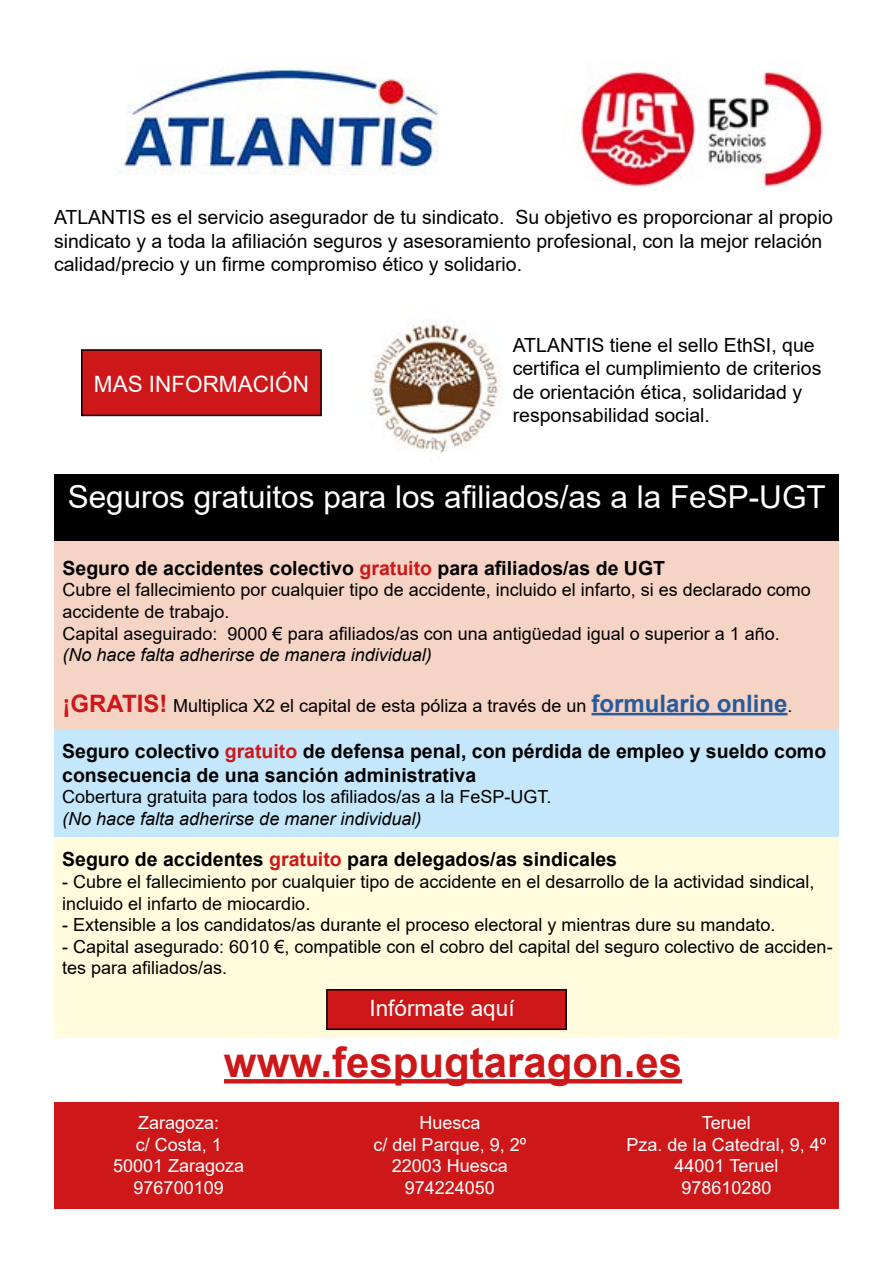
<style>
.page{position:relative;width:893px;height:1263px;background:#fff}
.page>*{position:absolute;margin:0;border:0;box-sizing:border-box;transform-origin:0 0}
.t1{font:700 42px "Arial";color:#cd1719}
.t2{font:31.5px "Arial";color:#fff}
.t3{font:22.5px "Arial";color:#fff}
.t4{font:19.5px/23.4px "Arial";color:#000}
.t5{font:700 19.5px/23.4px "Arial";color:#000}
.t6{font:18px/21.6px "Arial";color:#000}
.t7{font:18px/21.6px "Arial";color:#fff;text-align:center}
.t8{font:italic 18px "Arial";color:#000}
.s1{color:#cd1719}
.s2{font-weight:700;font-size:24px;color:#cd1719}
.s3{font-weight:700;font-size:24px;color:#275b9b}
</style>
<div class="page">
<div style="left:54px;top:1102px;width:785px;height:107px;background:#cd1719"></div>
<div style="left:55px;top:729px;width:784px;height:108px;background:#c4e7fb"></div>
<img style="left:119px;top:68px;width:320px;height:107px">
<img style="left:579px;top:67px;width:246px;height:123px">
<img style="left:371px;top:321px;width:131px;height:133px">
<div style="left:82px;top:350px;width:239px;height:65px;background:#cd1719"></div>
<div style="left:81px;top:349px;width:241px;height:67px;border:2px solid #000"></div>
<div style="left:54px;top:474px;width:785px;height:67px;background:#000"></div>
<div style="left:54px;top:541px;width:785px;height:188px;background:#f5d3c5"></div>
<div style="left:54px;top:837px;width:785px;height:201px;background:#fffbdc"></div>
<hr style="left:591px;top:713px;width:196px;height:2px;background:#275b9b">
<div style="left:327px;top:990px;width:239px;height:39px;background:#cd1719"></div>
<div style="left:326px;top:989px;width:241px;height:41px;border:2px solid #000"></div>
<svg style="left:224px;top:1079px;width:458px;height:4px;background:#ce1c1e"></svg>
<p class="t4" style="left:54px;top:206px;width:780px">ATLANTIS es el servicio asegurador de tu sindicato. Su objetivo es proporcionar al propio sindicato y a toda la afiliación seguros y asesoramiento profesional, con la mejor relación calidad/precio y un firme compromiso ético y solidario.</p>
<p class="t3" style="left:94px;top:368px;width:217px">MAS INFORMACIÓN</p>
<p class="t4" style="left:513px;top:333px;width:310px">ATLANTIS tiene el sello EthSI, que certifica el cumplimiento de criterios de orientación ética, solidaridad y responsabilidad social.</p>
<h2 class="t2" style="left:68px;top:475px;width:760px">Seguros gratuitos para los afiliados/as a la FeSP-UGT</h2>
<p class="t5" style="left:63px;top:556px;width:604px">Seguro de accidentes colectivo <span class="s1">gratuito</span> para afiliados/as de UGT</p>
<p class="t6" style="left:63px;top:579px;width:750px">Cubre el fallecimiento por cualquier tipo de accidente, incluido el infarto, si es declarado como accidente de trabajo.<br>Capital aseguirado: 9000 € para afiliados/as con una antigüedad igual o superior a 1 año.</p>
<p class="t8" style="left:63px;top:643px;width:371px">(No hace falta adherirse de manera individual)</p>
<p class="t6" style="left:63px;top:694px;width:731px"><span class="s2">¡GRATIS!</span> Multiplica X2 el capital de esta póliza a través de un <span class="s3">formulario online</span>.</p>
<p class="t5" style="left:62px;top:740px;width:765px">Seguro colectivo <span class="s1">gratuito</span> de defensa penal, con pérdida de empleo y sueldo como consecuencia de una sanción administrativa</p>
<p class="t6" style="left:62px;top:786px;width:491px">Cobertura gratuita para todos los afiliados/as a la FeSP-UGT.</p>
<p class="t8" style="left:62px;top:807px;width:361px">(No hace falta adherirse de maner individual)</p>
<p class="t5" style="left:62px;top:848px;width:556px">Seguro de accidentes <span class="s1">gratuito</span> para delegados/as sindicales</p>
<p class="t6" style="left:62px;top:871px;width:754px">- Cubre el fallecimiento por cualquier tipo de accidente en el desarrollo de la actividad sindical, incluido el infarto de miocardio.</p>
<p class="t6" style="left:62px;top:914px;width:715px">- Extensible a los candidatos/as durante el proceso electoral y mientras dure su mandato.</p>
<p class="t6" style="left:62px;top:935px;width:772px">- Capital asegurado: 6010 €, compatible con el cobro del capital del seguro colectivo de acciden&shy;tes para afiliados/as.</p>
<p class="t3" style="left:369px;top:992px;width:147px">Infórmate aquí</p>
<h1 class="t1" style="left:224px;top:1032px;width:460px">www.fespugtaragon.es</h1>
<p class="t7" style="left:113px;top:1112px;width:133px">Zaragoza:<br>c/ Costa, 1<br>50001 Zaragoza<br>976700109</p>
<p class="t7" style="left:374px;top:1112px;width:154px">Huesca<br>c/ del Parque, 9, 2º<br>22003 Huesca<br>974224050</p>
<p class="t7" style="left:627px;top:1112px;width:201px">Teruel<br>Pza. de la Catedral, 9, 4º<br>44001 Teruel<br>978610280</p>
</div>
